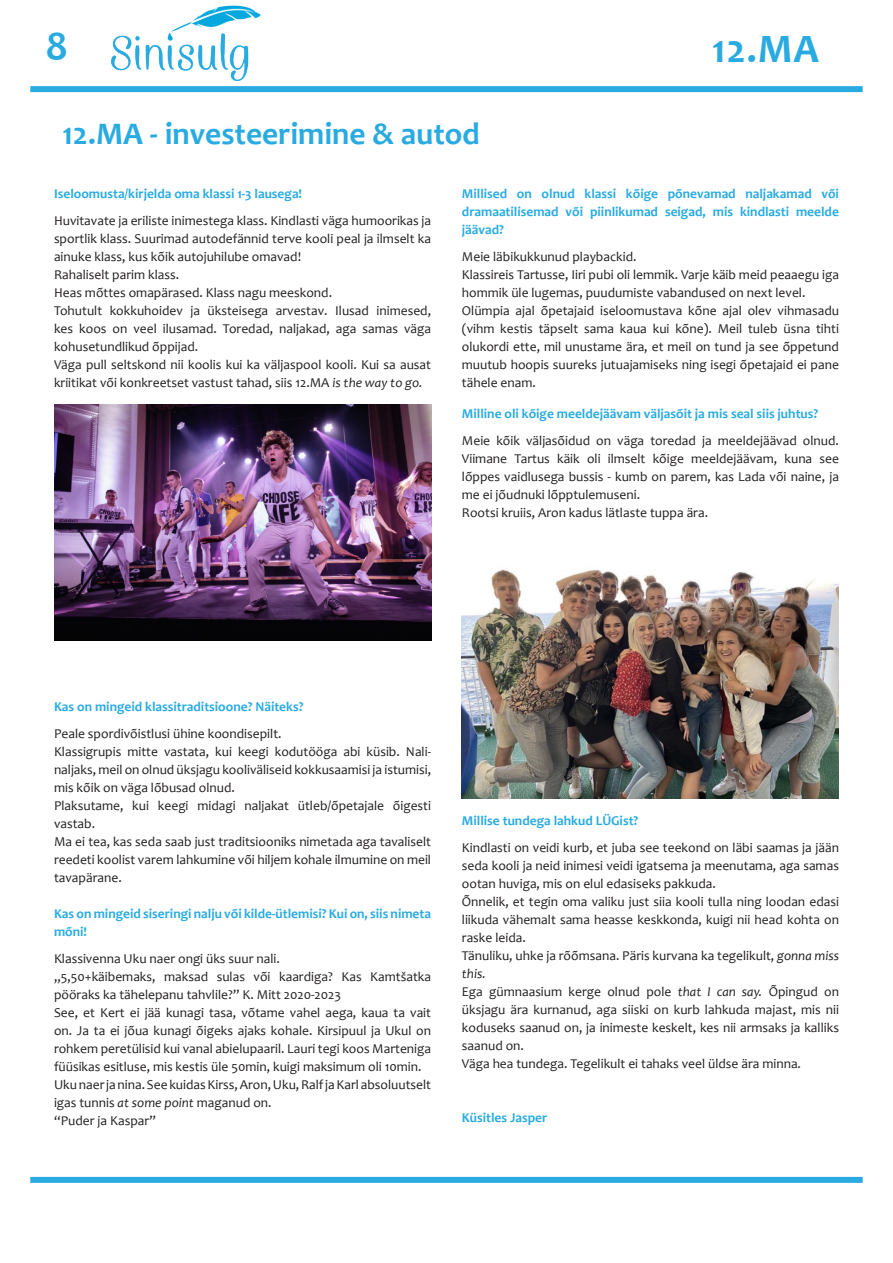
<style>
.page{position:relative;width:893px;height:1263px;background:#fff}
.page>*{position:absolute;margin:0;border:0;box-sizing:border-box;transform-origin:0 0}
.t1{font:700 42px "Candara";color:#29abe2}
.t2{font:700 40.5px "Candara";color:#29abe2}
.t3{font:700 31.5px "Candara";color:#29abe2}
.t4{font:13.5px/18px "Candara";color:#231f20}
.t5{font:700 13.5px/18px "Candara";color:#29abe2}
.s1{font-weight:700;color:#29abe2}
.s2{font-style:italic}
.s3{font-weight:400;color:#231f20}
</style>
<div class="page">
<div style="left:30px;top:1177px;width:833px;height:6px;background:#29abe2"></div>
<div style="left:30px;top:86px;width:833px;height:6px;background:#29abe2"></div>
<img style="left:111px;top:5px;width:150px;height:76px">
<img style="left:54px;top:404px;width:377px;height:236px">
<img style="left:462px;top:569px;width:377px;height:230px">
<p class="t1" style="left:46px;top:20px;width:24px">8</p>
<p class="t2" style="left:712px;top:23px;width:108px">12.MA</p>
<p class="t3" style="left:62px;top:114px;width:419px">12.MA - investeerimine &amp; autod</p>
<p class="t4" style="left:54px;top:180px;width:379px;line-height:27px"><span class="s1">Iseloomusta/kirjelda oma klassi 1-3 lausega!<br></span>Huvitavate ja eriliste inimestega klass. Kindlasti väga humoorikas ja</p>
<p class="t4" style="left:54px;top:229px;width:379px">sportlik klass. Suurimad autodefännid terve kooli peal ja ilmselt ka ainuke klass, kus kõik autojuhilube omavad!<br>Rahaliselt parim klass.<br>Heas mõttes omapärased. Klass nagu meeskond.<br>Tohutult kokkuhoidev ja üksteisega arvestav. Ilusad inimesed, kes koos on veel ilusamad. Toredad, naljakad, aga samas väga kohusetundlikud õppijad.<br>Väga pull seltskond nii koolis kui ka väljaspool kooli. Kui sa ausat kriitikat või konkreetset vastust tahad, siis 12.MA <span class="s2">is the way to go.</span></p>
<p class="t5" style="left:462px;top:184px;width:379px;text-align:justify">Millised on olnud klassi kõige põnevamad naljakamad või dramaatilisemad või piinlikumad seigad, mis kindlasti meelde jäävad?</p>
<p class="t4" style="left:462px;top:247px;width:379px">Meie läbikukkunud playbackid.<br>Klassireis Tartusse, Iiri pubi oli lemmik. Varje käib meid peaaegu iga hommik üle lugemas, puudumiste vabandused on next level.<br>Olümpia ajal õpetajaid iseloomustava kõne ajal olev vihmasadu (vihm kestis täpselt sama kaua kui kõne). Meil tuleb üsna tihti olukordi ette, mil unustame ära, et meil on tund ja see õppetund muutub hoopis suureks jutuajamiseks ning isegi õpetajaid ei pane tähele enam.</p>
<p class="t5" style="left:462px;top:400px;width:379px;line-height:27px">Milline oli kõige meeldejäävam väljasõit ja mis seal siis juhtus?<br><span class="s3">Meie kõik väljasõidud on väga toredad ja meeldejäävad olnud.</span></p>
<p class="t4" style="left:462px;top:450px;width:379px">Viimane Tartus käik oli ilmselt kõige meeldejäävam, kuna see lõppes vaidlusega bussis - kumb on parem, kas Lada või naine, ja me ei jõudnuki lõpptulemuseni.<br>Rootsi kruiis, Aron kadus lätlaste tuppa ära.</p>
<p class="t5" style="left:54px;top:693px;width:251px;line-height:27px">Kas on mingeid klassitraditsioone? Näiteks?<br><span class="s3">Peale spordivõistlusi ühine koondisepilt.</span></p>
<p class="t4" style="left:54px;top:742px;width:379px">Klassigrupis mitte vastata, kui keegi kodutööga abi küsib. Nali&shy;naljaks, meil on olnud üksjagu kooliväliseid kokkusaamisi ja istumisi, mis kõik on väga lõbusad olnud.<br>Plaksutame, kui keegi midagi naljakat ütleb/õpetajale õigesti vastab.<br>Ma ei tea, kas seda saab just traditsiooniks nimetada aga tavaliselt reedeti koolist varem lahkumine või hiljem kohale ilmumine on meil tavapärane.</p>
<p class="t5" style="left:54px;top:904px;width:379px">Kas on mingeid siseringi nalju või kilde-ütlemisi? Kui on, siis nimeta mõni!</p>
<p class="t4" style="left:54px;top:949px;width:379px">Klassivenna Uku naer ongi üks suur nali.<br>„5,50+käibemaks, maksad sulas või kaardiga? Kas Kamtšatka pööraks ka tähelepanu tahvlile?” K. Mitt 2020-2023<br>See, et Kert ei jää kunagi tasa, võtame vahel aega, kaua ta vait on. Ja ta ei jõua kunagi õigeks ajaks kohale. Kirsipuul ja Ukul on rohkem peretülisid kui vanal abielupaaril. Lauri tegi koos Marteniga füüsikas esitluse, mis kestis üle 50min, kuigi maksimum oli 10min.<br>Uku naer ja nina. See kuidas Kirss, Aron, Uku, Ralf ja Karl absoluutselt igas tunnis <span class="s2">at some point</span> maganud on.<br>“Puder ja Kaspar”</p>
<p class="t4" style="left:462px;top:807px;width:379px;line-height:27px"><span class="s1">Millise tundega lahkud LÜGist?<br></span>Kindlasti on veidi kurb, et juba see teekond on läbi saamas ja jään</p>
<p class="t4" style="left:462px;top:856px;width:379px">seda kooli ja neid inimesi veidi igatsema ja meenutama, aga samas ootan huviga, mis on elul edasiseks pakkuda.<br>Õnnelik, et tegin oma valiku just siia kooli tulla ning loodan edasi liikuda vähemalt sama heasse keskkonda, kuigi nii head kohta on raske leida.<br>Tänuliku, uhke ja rõõmsana. Päris kurvana ka tegelikult, <span class="s2">gonna miss this.<br></span>Ega gümnaasium kerge olnud pole <span class="s2">that I can say.</span> Õpingud on üksjagu ära kurnanud, aga siiski on kurb lahkuda majast, mis nii koduseks saanud on, ja inimeste keskelt, kes nii armsaks ja kalliks saanud on.<br>Väga hea tundega. Tegelikult ei tahaks veel üldse ära minna.</p>
<p class="t5" style="left:462px;top:1108px;width:87px">Küsitles Jasper</p>
</div>
